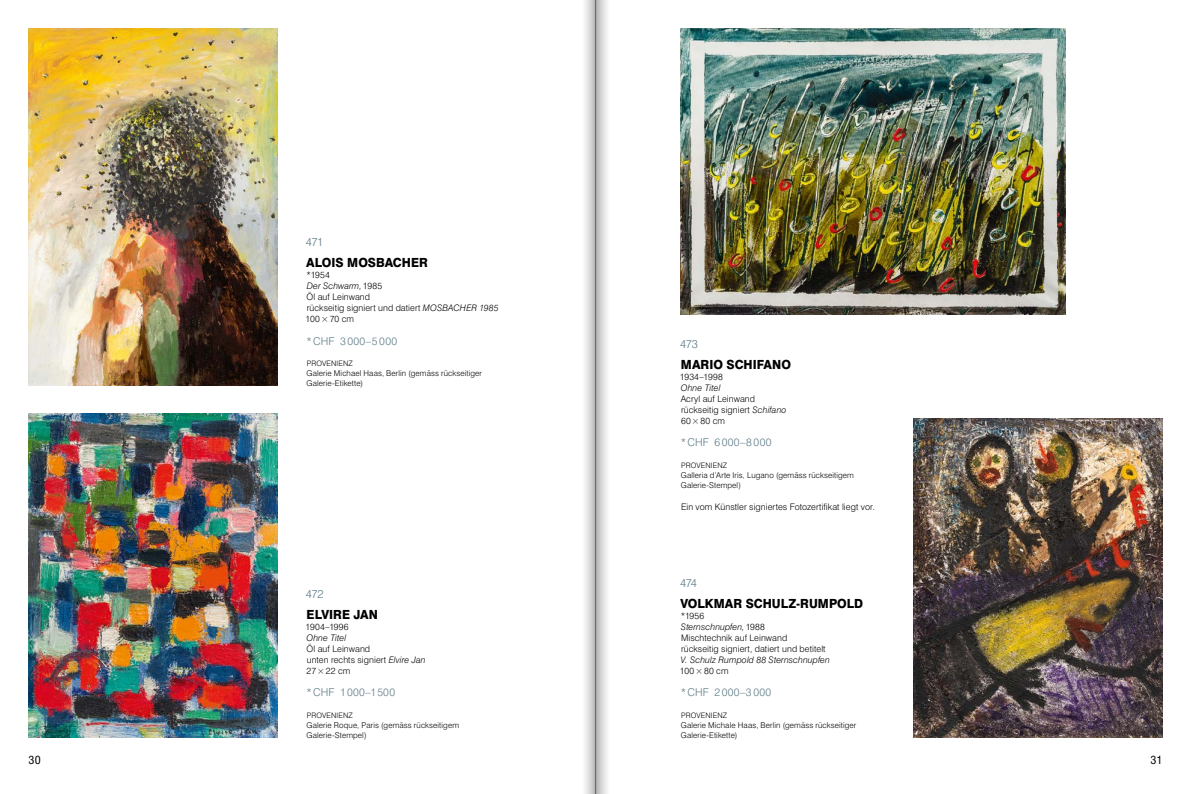
<style>
.page{position:relative;width:1191px;height:794px;background:#fff}
.page>*{position:absolute;margin:0;border:0;box-sizing:border-box;transform-origin:0 0}
.t1{font:800 12.6px "Swiss 721 BT";color:#000;scale:.95 1}
.t2{font:300 11.5px "Swiss 721 BT";letter-spacing:-.045em;color:#5e7b87}
.t3{font:condensed 11px "Swiss 721 BT";color:#000;scale:1.1 1}
.t4{font:300 10.8px "Swiss 721 BT";letter-spacing:.025em;color:#5e7b87}
.t5{font:300 9px/11px "Swiss 721 BT";letter-spacing:.01em;color:#000}
.t6{font:italic 300 9px "Swiss 721 BT";letter-spacing:.01em;color:#000}
.t7{font:300 8px/10px "Swiss 721 BT";letter-spacing:.015em;color:#000}
.t8{font:300 7.5px "Swiss 721 BT";letter-spacing:.015em;color:#000}
.s1{font-style:italic}
</style>
<div class="page">
<img style="left:680px;top:28px;width:385px;height:286px">
<img style="left:913px;top:418px;width:249px;height:319px">
<img style="left:28px;top:28px;width:250px;height:358px">
<img style="left:28px;top:414px;width:250px;height:323px">
<svg style="left:585px;top:0;width:10px;height:794px;background:#d6d7d7"></svg>
<svg style="left:595px;top:0;width:12px;height:794px;background:#c1c2c2"></svg>
<p class="t2" style="left:306px;top:235px;width:19px">471</p>
<h1 class="t1" style="left:306px;top:255px;width:130px">ALOIS MOSBACHER</h1>
<p class="t5" style="left:306px;top:270px;width:194px">*1954<br><span class="s1">Der Schwarm,</span>1985<br>Öl auf Leinwand<br>rückseitig signiert und datiert <span class="s1">MOSBACHER 1985<br></span>100×70 cm</p>
<p class="t4" style="left:306px;top:334px;width:92px">*CHF 3 000–5 000</p>
<p class="t8" style="left:307px;top:358px;width:47px">PROVENIENZ</p>
<p class="t7" style="left:307px;top:368px;width:177px">Galerie Michael Haas, Berlin (gemäss rückseitiger<br>Galerie-Etikette)</p>
<p class="t2" style="left:306px;top:586px;width:19px">472</p>
<h1 class="t1" style="left:307px;top:607px;width:77px">ELVIRE JAN</h1>
<p class="t5" style="left:306px;top:621px;width:45px">1904–1996</p>
<p class="t6" style="left:306px;top:632px;width:41px">Ohne Titel</p>
<p class="t5" style="left:306px;top:643px;width:121px">Öl auf Leinwand<br>unten rechts signiert <span class="s1">Elvire Jan<br></span>27×22 cm</p>
<p class="t4" style="left:306px;top:686px;width:90px">*CHF 1000–1500</p>
<p class="t8" style="left:307px;top:710px;width:47px">PROVENIENZ</p>
<p class="t7" style="left:307px;top:720px;width:154px">Galerie Roque, Paris (gemäss rückseitigem<br>Galerie-Stempel)</p>
<p class="t2" style="left:680px;top:336px;width:19px">473</p>
<h1 class="t1" style="left:681px;top:357px;width:117px">MARIO SCHIFANO</h1>
<p class="t5" style="left:680px;top:371px;width:44px">1934–1998</p>
<p class="t6" style="left:681px;top:382px;width:41px">Ohne Titel</p>
<p class="t5" style="left:680px;top:393px;width:107px">Acryl auf Leinwand rückseitig signiert <span class="s1">Schifano<br></span>60×80 cm</p>
<p class="t4" style="left:681px;top:436px;width:92px">*CHF 6 000–8 000</p>
<p class="t8" style="left:681px;top:460px;width:47px">PROVENIENZ</p>
<p class="t7" style="left:681px;top:469px;width:174px">Galleria d’Arte Iris, Lugano (gemäss rückseitigem<br>Galerie-Stempel)</p>
<p class="t5" style="left:681px;top:501px;width:195px">Ein vom Künstler signiertes Fotozertifikat liegt vor.</p>
<p class="t2" style="left:680px;top:575px;width:18px">474</p>
<h1 class="t1" style="left:680px;top:596px;width:194px">VOLKMAR SCHULZ-RUMPOLD</h1>
<p class="t5" style="left:681px;top:610px;width:146px">*1956<br><span class="s1">Sternschnupfen,</span>1988<br>Mischtechnik auf Leinwand rückseitig signiert, datiert und betitelt</p>
<p class="t6" style="left:681px;top:654px;width:150px">V. Schulz Rumpold 88 Sternschnupfen</p>
<p class="t5" style="left:680px;top:665px;width:50px">100×80 cm</p>
<p class="t4" style="left:681px;top:686px;width:92px">*CHF 2 000–3 000</p>
<p class="t8" style="left:681px;top:710px;width:47px">PROVENIENZ</p>
<p class="t7" style="left:681px;top:720px;width:177px">Galerie Michale Haas, Berlin (gemäss rückseitiger<br>Galerie-Etikette)</p>
<p class="t3" style="left:28px;top:753px;width:13px">30</p>
<p class="t3" style="left:1150px;top:753px;width:12px">31</p>
</div>
